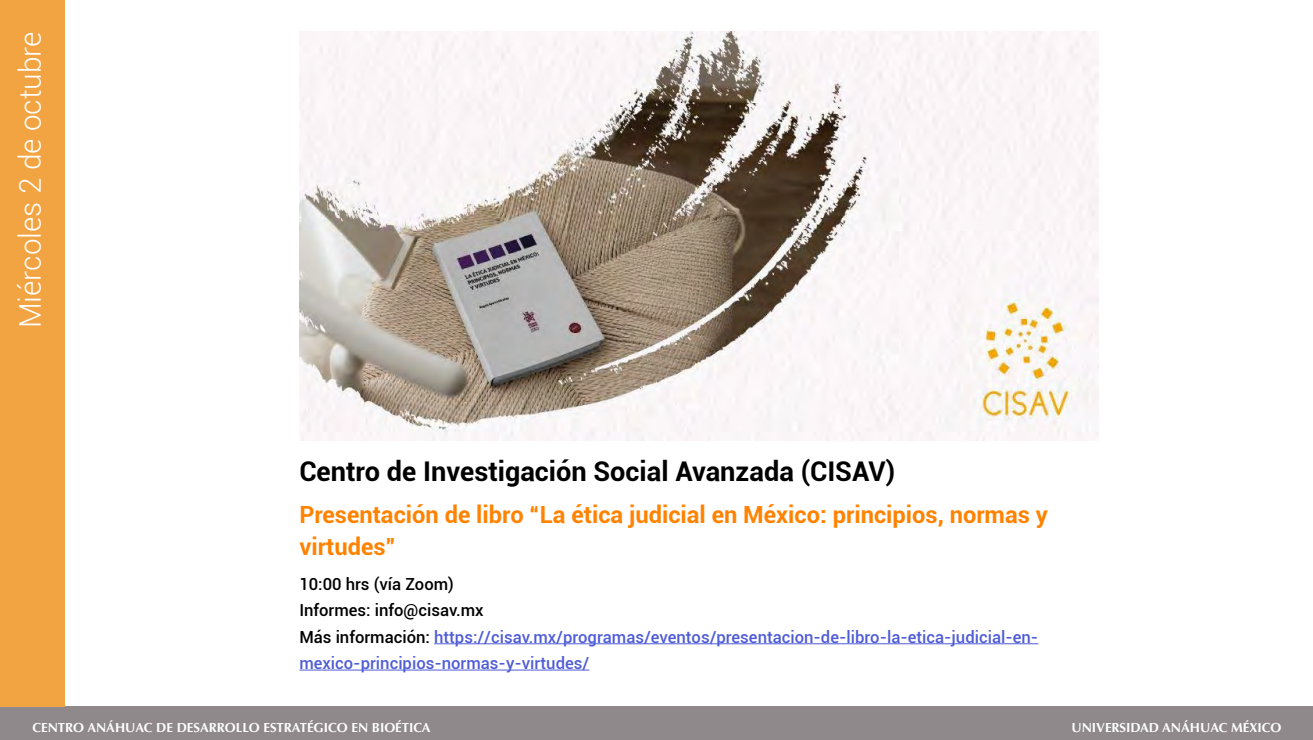
<style>
.page{position:relative;width:1313px;height:740px;background:#fff}
.page>*{position:absolute;margin:0;border:0;box-sizing:border-box;transform-origin:0 0}
.t1{font:300 29.75px "Roboto";color:#fff}
.t2{font:700 27.12px "Roboto";color:#000}
.t3{font:700 23.62px/32.4px "Roboto";color:#ff8300}
.t4{font:500 16.62px/26.2px "Roboto";color:#4f5cd6}
.t5{font:700 13.12px "Optima";color:#fff}
.s1{color:#000}
</style>
<div class="page">
<div style="left:0;top:706px;width:1312px;height:33px;background:#8f898b"></div>
<div style="left:0;top:0;width:65px;height:706px;background:#f2a442"></div>
<img style="left:299px;top:32px;width:799px;height:408px">
<hr style="left:434px;top:643px;width:604px;height:1px;background:#4f5cd6">
<hr style="left:299px;top:669px;width:290px;height:1px;background:#4f5cd6">
<h1 class="t1" style="left:10px;top:328px;width:298px;rotate:-90deg">Miércoles 2 de octubre</h1>
<h2 class="t2" style="left:299px;top:452px;width:597px">Centro de Investigación Social Avanzada (CISAV)</h2>
<h3 class="t3" style="left:299px;top:497px;width:750px">Presentación de libro “La ética judicial en México: principios, normas y virtudes”</h3>
<p class="t4" style="left:299px;top:570px;width:740px"><span class="s1">10:00 hrs (vía Zoom)<br>Informes: info@cisav.mx<br>Más información:</span> https://cisav.mx/programas/eventos/presentacion-de-libro-la-etica-judicial-en&shy;mexico-principios-normas-y-virtudes/</p>
<p class="t5" style="left:32px;top:719px;width:399px">CENTRO ANÁHUAC DE DESARROLLO ESTRATÉGICO EN BIOÉTICA</p>
<p class="t5" style="left:1071px;top:719px;width:211px">UNIVERSIDAD ANÁHUAC MÉXICO</p>
</div>
